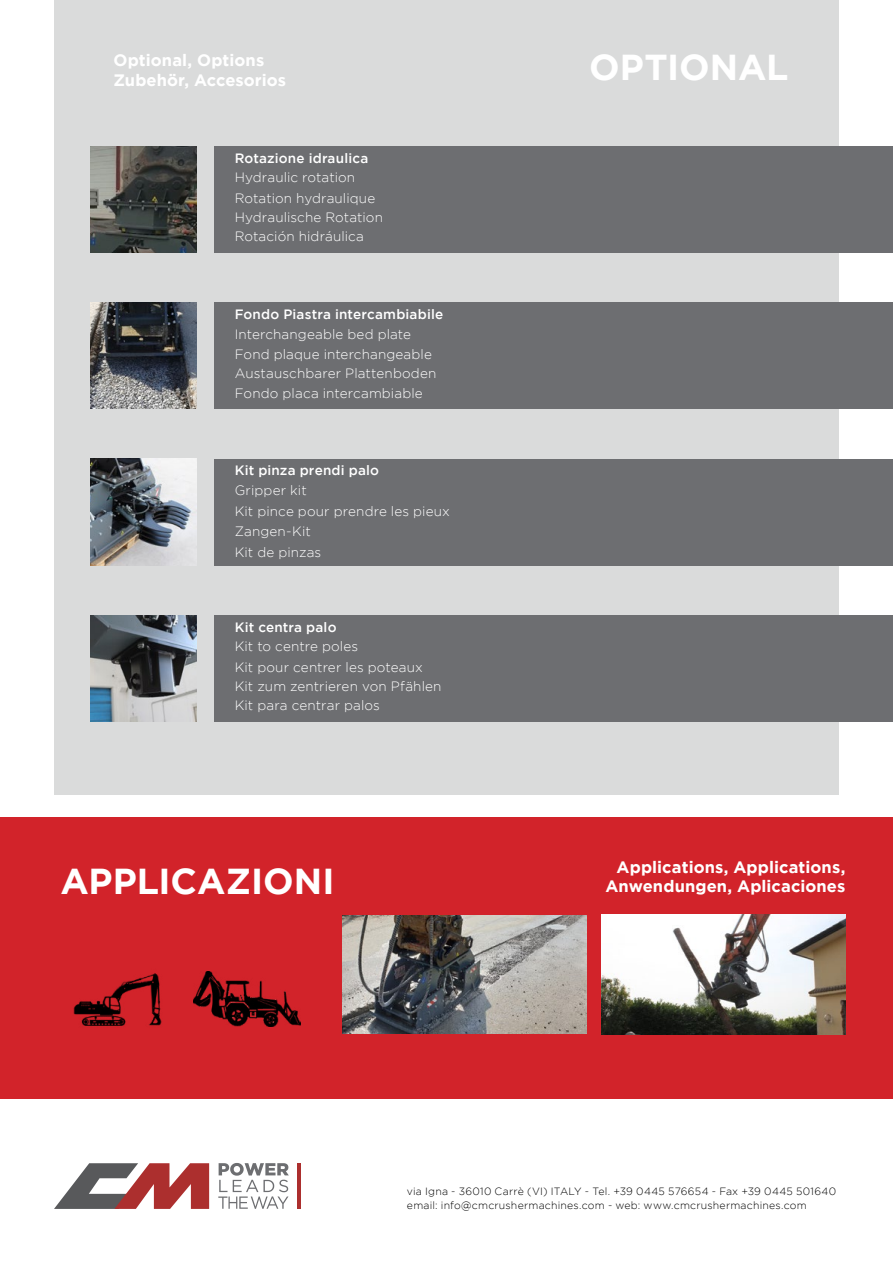
<style>
.page{position:relative;width:893px;height:1263px;background:#fff}
.page>*{position:absolute;margin:0;border:0;box-sizing:border-box;transform-origin:0 0}
.t1{font:700 36px "Gotham";color:#fff}
.t2{font:700 16.5px/19.5px "Gotham";letter-spacing:.005em;color:#fff;text-align:right}
.t3{font:300 13.5px/19.6px "Gotham";letter-spacing:.01em;color:#fff}
.t4{font:500 13.5px "Gotham";letter-spacing:.015em;color:#fff}
.t5{font:300 10.5px/13.5px "Gotham";letter-spacing:.02em;color:#000}
</style>
<div class="page">
<div style="left:54px;top:0;width:785px;height:795px;background:#dadbdb"></div>
<div style="left:0;top:817px;width:893px;height:282px;background:#d2232a"></div>
<div style="left:214px;top:146px;width:679px;height:106px;background:#6d6e71"></div>
<svg style="left:54px;top:1163px;width:155px;height:46px"></svg>
<svg style="left:218px;top:1163px;width:71px;height:46px"></svg>
<hr style="left:297px;top:1163px;width:4px;height:46px;background:#ac2f2e">
<img style="left:73px;top:973px;width:89px;height:53px">
<div style="left:214px;top:302px;width:679px;height:107px;background:#6d6e71"></div>
<div style="left:214px;top:459px;width:679px;height:106px;background:#6d6e71"></div>
<div style="left:214px;top:615px;width:679px;height:106px;background:#6d6e71"></div>
<img style="left:343px;top:916px;width:243px;height:117px">
<img style="left:602px;top:915px;width:243px;height:119px">
<img style="left:194px;top:971px;width:106px;height:55px">
<img style="left:90px;top:146px;width:106px;height:106px">
<img style="left:90px;top:302px;width:106px;height:107px">
<img style="left:90px;top:459px;width:106px;height:106px">
<img style="left:90px;top:615px;width:106px;height:106px">
<p class="t2" style="left:113px;top:50px;width:174px;text-align:left">Optional, Options<br>Zubehör, Accesorios</p>
<p class="t4" style="left:235px;top:151px;width:135px">Rotazione idraulica</p>
<p class="t3" style="left:235px;top:168px;width:150px">Hydraulic rotation<br>Rotation hydraulique<br>Hydraulische Rotation<br>Rotación hidráulica</p>
<p class="t4" style="left:235px;top:307px;width:210px">Fondo Piastra intercambiabile</p>
<p class="t3" style="left:235px;top:324px;width:203px">Interchangeable bed plate<br>Fond plaque interchangeable<br>Austauschbarer Plattenboden<br>Fondo placa intercambiable</p>
<p class="t4" style="left:235px;top:462px;width:146px">Kit pinza prendi palo</p>
<p class="t3" style="left:235px;top:480px;width:217px;line-height:20.4px">Gripper kit<br>Kit pince pour prendre les pieux<br>Zangen-Kit<br>Kit de pinzas</p>
<p class="t4" style="left:235px;top:620px;width:103px">Kit centra palo</p>
<p class="t3" style="left:235px;top:637px;width:208px">Kit to centre poles<br>Kit pour centrer les poteaux<br>Kit zum zentrieren von Pfählen<br>Kit para centrar palos</p>
<h1 class="t1" style="left:589px;top:47px;width:201px">OPTIONAL</h1>
<h1 class="t1" style="left:60px;top:860px;width:276px">APPLICAZIONI</h1>
<p class="t2" style="left:605px;top:857px;width:241px">Applications, Applications,<br>Anwendungen, Aplicaciones</p>
<p class="t5" style="left:407px;top:1185px;width:431px">via Igna - 36010 Carrè (VI) ITALY - Tel. +39 0445 576654 - Fax +39 0445 501640 email: info@cmcrushermachines.com - web: www.cmcrushermachines.com</p>
</div>
